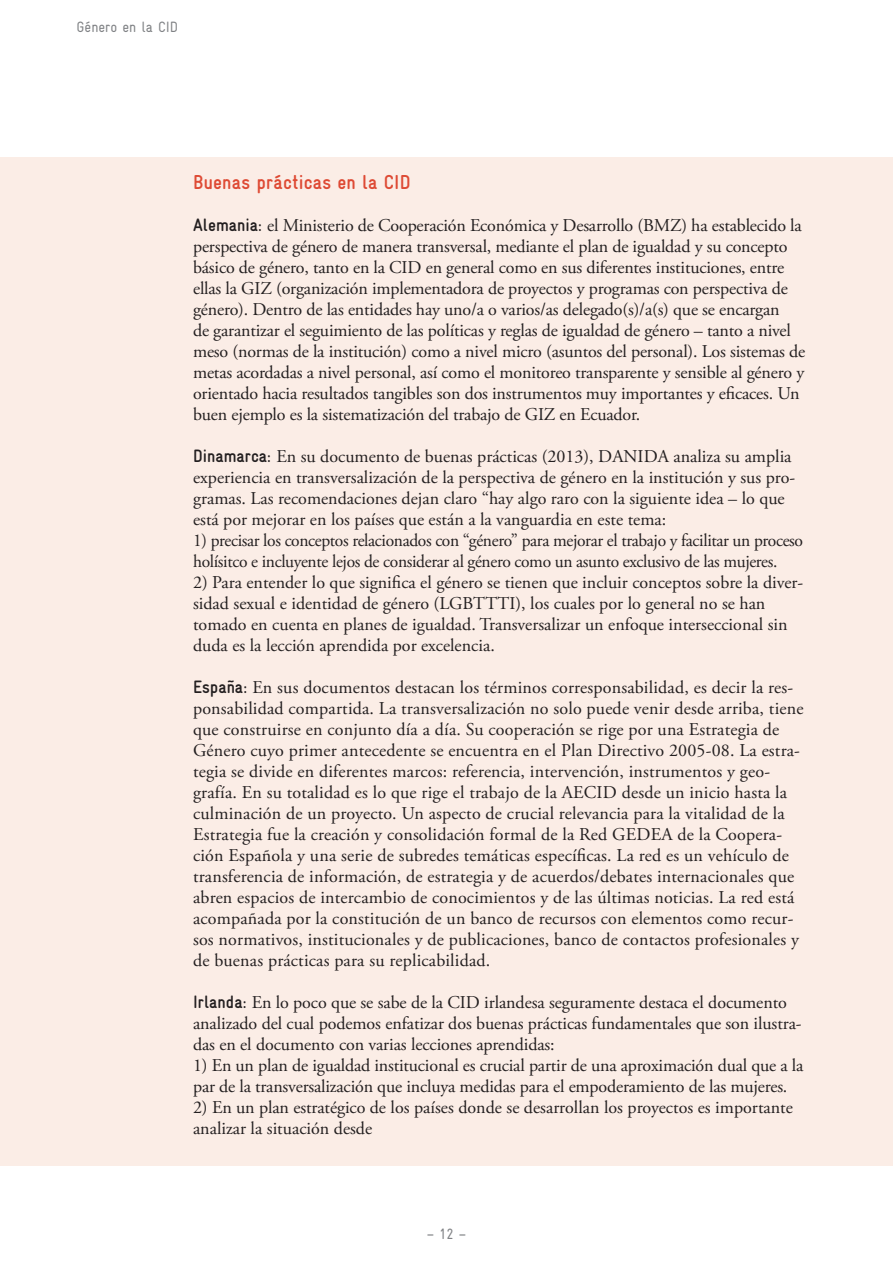
<style>
.page{position:relative;width:893px;height:1263px;background:#fff}
.page>*{position:absolute;margin:0;border:0;box-sizing:border-box;transform-origin:0 0}
.t1{font:700 condensed 20.25px "Gravur";letter-spacing:.01em;color:#de4a34}
.t2{font:18px/21px "Adobe Garamond Pro";color:#231f20}
.t3{font:18px/21px "Adobe Garamond Pro";letter-spacing:-.02em;color:#231f20}
.t4{font:condensed 15px "Gravur";color:#808285}
.s1{font-family:"Gravur";font-weight:700;font-stretch:condensed}
</style>
<div class="page">
<div style="left:0;top:158px;width:893px;height:1007px;background:#fbede6"></div>
<p class="t4" style="left:77px;top:18px;width:103px">Género en la CID</p>
<p class="t1" style="left:193px;top:171px;width:219px">Buenas prácticas en la CID</p>
<p class="t2" style="left:193px;top:215px;width:614px"><span class="s1">Alemania:</span> el Ministerio de Cooperación Económica y Desarrollo (BMZ) ha establecido la perspectiva de género de manera transversal, mediante el plan de igualdad y su concepto básico de género, tanto en la CID en general como en sus diferentes instituciones, entre ellas la GIZ (organización implementadora de proyectos y programas con perspectiva de género). Dentro de las entidades hay uno/a o varios/as delegado(s)/a(s) que se encargan<br>de garantizar el seguimiento de las políticas y reglas de igualdad de género – tanto a nivel meso (normas de la institución) como a nivel micro (asuntos del personal). Los sistemas de metas acordadas a nivel personal, así como el monitoreo transparente y sensible al género y orientado hacia resultados tangibles son dos instrumentos muy importantes y eficaces. Un buen ejemplo es la sistematización del trabajo de GIZ en Ecuador.</p>
<p class="t2" style="left:193px;top:446px;width:604px"><span class="s1">Dinamarca:</span> En su documento de buenas prácticas (2013), DANIDA analiza su amplia experiencia en transversalización de la perspectiva de género en la institución y sus pro&shy;gramas. Las recomendaciones dejan claro “hay algo raro con la siguiente idea – lo que está por mejorar en los países que están a la vanguardia en este tema:</p>
<p class="t3" style="left:193px;top:530px;width:611px">1) precisar los conceptos relacionados con “género” para mejorar el trabajo y facilitar un proceso holísitco e incluyente lejos de considerar al género como un asunto exclusivo de las mujeres.</p>
<p class="t2" style="left:193px;top:572px;width:612px">2) Para entender lo que significa el género se tienen que incluir conceptos sobre la diver&shy;sidad sexual e identidad de género (LGBTTTI), los cuales por lo general no se han tomado en cuenta en planes de igualdad. Transversalizar un enfoque interseccional sin duda es la lección aprendida por excelencia.</p>
<p class="t2" style="left:193px;top:677px;width:612px"><span class="s1">España:</span> En sus documentos destacan los términos corresponsabilidad, es decir la res&shy;ponsabilidad compartida. La transversalización no solo puede venir desde arriba, tiene que construirse en conjunto día a día. Su cooperación se rige por una Estrategia de Género cuyo primer antecedente se encuentra en el Plan Directivo 2005-08. La estra&shy;tegia se divide en diferentes marcos: referencia, intervención, instrumentos y geo&shy;grafía. En su totalidad es lo que rige el trabajo de la AECID desde un inicio hasta la culminación de un proyecto. Un aspecto de crucial relevancia para la vitalidad de la Estrategia fue la creación y consolidación formal de la Red GEDEA de la Coopera&shy;ción Española y una serie de subredes temáticas específicas. La red es un vehículo de transferencia de información, de estrategia y de acuerdos/debates internacionales que abren espacios de intercambio de conocimientos y de las últimas noticias. La red está acompañada por la constitución de un banco de recursos con elementos como recur&shy;sos normativos, institucionales y de publicaciones, banco de contactos profesionales y de buenas prácticas para su replicabilidad.</p>
<p class="t2" style="left:193px;top:993px;width:610px"><span class="s1">Irlanda:</span> En lo poco que se sabe de la CID irlandesa seguramente destaca el documento analizado del cual podemos enfatizar dos buenas prácticas fundamentales que son ilustra&shy;das en el documento con varias lecciones aprendidas:</p>
<p class="t2" style="left:193px;top:1056px;width:612px">1) En un plan de igualdad institucional es crucial partir de una aproximación dual que a la par de la transversalización que incluya medidas para el empoderamiento de las mujeres.</p>
<p class="t2" style="left:193px;top:1098px;width:601px">2) En un plan estratégico de los países donde se desarrollan los proyectos es importante analizar la situación desde</p>
<p class="t4" style="left:427px;top:1226px;width:41px">– 12 –</p>
</div>
